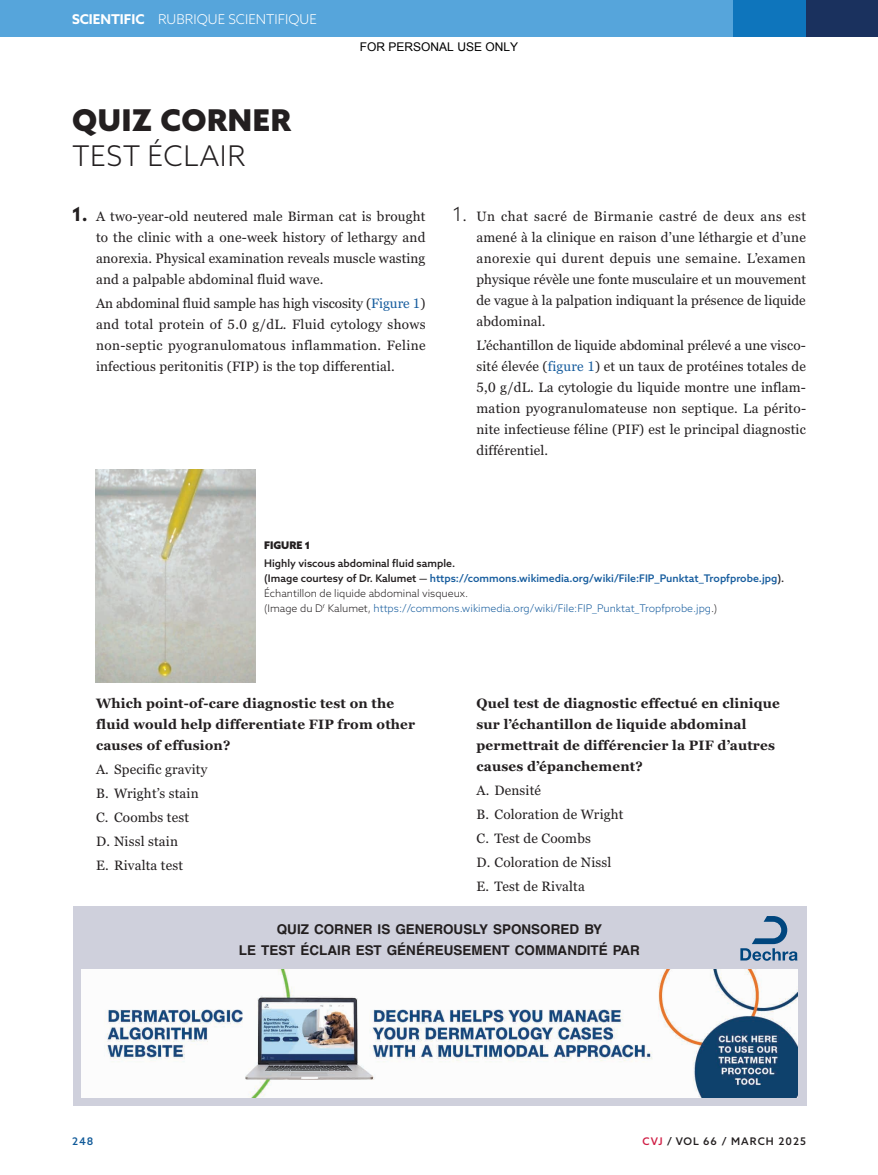
<style>
.page{position:relative;width:878px;height:1175px;background:#fff}
.page>*{position:absolute;margin:0;border:0;box-sizing:border-box;transform-origin:0 0}
.t1{font:900 30px "Azo Sans";letter-spacing:.02em;color:#231f20}
.t2{font:300 28.5px "Azo Sans";letter-spacing:.02em;color:#231f20}
.t3{font:13.5px/21px "Georgia Pro";letter-spacing:.01em;color:#231f20;text-align:justify}
.t4{font:700 13.5px/21px "Georgia Pro";letter-spacing:.015em;color:#231f20}
.t5{font:700 13.5px/21.6px "Helvetica LT Std";color:#231f20;text-align:center}
.t6{font:300 13.5px "Azo Sans";color:#fff}
.t7{font:12px "Arial";color:#000}
.t8{font:500 10.5px/15px "Azo Sans";color:#175d9e}
.t9{font:500 10.5px "Azo Sans";letter-spacing:.1em;color:#231f20}
.t10{font:900 10.5px "Azo Sans";color:#231f20}
.t11{font:500 10.5px "Azo Sans";color:#0f5998}
.s1{font-weight:700}
.s2{font-family:"Azo Sans";font-weight:700;font-size:19.5px}
.s3{color:#175d9e}
.s4{font-family:"Azo Sans";font-weight:300;font-size:19.5px}
.s5{color:#231f20}
.s6{font-weight:300;color:#231f20}
.s7{font-weight:300}
.s8{color:#d01e45}
</style>
<div class="page">
<div style="left:806px;top:0;width:72px;height:37px;background:#1a315e"></div>
<div style="left:0;top:0;width:734px;height:37px;background:#56a5db"></div>
<div style="left:734px;top:0;width:72px;height:37px;background:#0e75bc"></div>
<div style="left:73px;top:906px;width:733px;height:200px;background:#cfd0dc"></div>
<svg style="left:740px;top:916px;width:57px;height:44px"></svg>
<img style="left:82px;top:969px;width:715px;height:128px">
<img style="left:95px;top:470px;width:160px;height:212px">
<p class="t6" style="left:72px;top:10px;width:246px"><span class="s1">SCIENTIFIC</span> RUBRIQUE SCIENTIFIQUE</p>
<h1 class="t1" style="left:72px;top:100px;width:220px">QUIZ CORNER</h1>
<h2 class="t2" style="left:72px;top:137px;width:175px">TEST ÉCLAIR</h2>
<p class="t7" style="left:360px;top:41px;width:160px">FOR PERSONAL USE ONLY</p>
<p class="t3" style="left:96px;top:206px;width:331px;text-indent:-24px"><span class="s2">1.</span> A two-year-old neutered male Birman cat is brought to the clinic with a one-week history of lethargy and anorexia. Physical examination reveals muscle wasting and a palpable abdominal fluid wave.</p>
<p class="t3" style="left:96px;top:293px;width:331px">An abdominal fluid sample has high viscosity (<span class="s3">Figure 1</span>) and total protein of 5.0 g/dL. Fluid cytology shows non-septic pyogranulomatous inflammation. Feline infectious peritonitis (FIP) is the top differential.</p>
<p class="t3" style="left:476px;top:206px;width:331px;text-indent:-24px"><span class="s4">1.</span> Un chat sacré de Birmanie castré de deux ans est amené à la clinique en raison d’une léthargie et d’une anorexie qui durent depuis une semaine. L’examen physique révèle une fonte musculaire et un mouvement de vague à la palpation indiquant la présence de liquide abdominal.</p>
<p class="t3" style="left:476px;top:335px;width:331px">L’échantillon de liquide abdominal prélevé a une visco&shy;sité élevée (<span class="s3">figure 1</span>) et un taux de protéines totales de 5,0 g/dL. La cytologie du liquide montre une inflam&shy;mation pyogranulomateuse non septique. La périto&shy;nite infectieuse féline (PIF) est le principal diagnostic différentiel.</p>
<p class="t10" style="left:264px;top:538px;width:48px">FIGURE 1</p>
<p class="t8" style="left:264px;top:555px;width:521px"><span class="s5">Highly viscous abdominal fluid sample.<br>(Image courtesy of Dr. Kalumet —</span> https://commons.wikimedia.org/wiki/File:FIP_Punktat_Tropfprobe.jpg<span class="s5">).<br></span><span class="s6">Échantillon de liquide abdominal visqueux.<br>(Image du D</span><sup>r</sup> <span class="s6">Kalumet,</span> <span class="s7">https://commons.wikimedia.org/wiki/File:FIP_Punktat_Tropfprobe.jpg</span><span class="s6">.)</span></p>
<p class="t4" style="left:96px;top:693px;width:320px">Which point-of-care diagnostic test on the fluid would help differentiate FIP from other causes of effusion?</p>
<p class="t3" style="left:96px;top:758px;width:113px;line-height:24px;text-align:left">A. Specific gravity<br>B. Wright’s stain<br>C. Coombs test<br>D. Nissl stain<br>E. Rivalta test</p>
<p class="t4" style="left:476px;top:693px;width:305px">Quel test de diagnostic effectué en clinique sur l’échantillon de liquide abdominal permettrait de différencier la PIF d’autres causes d’épanchement?</p>
<p class="t3" style="left:476px;top:779px;width:148px;line-height:24px;text-align:left">A. Densité<br>B. Coloration de Wright<br>C. Test de Coombs<br>D. Coloration de Nissl<br>E. Test de Rivalta</p>
<p class="t5" style="left:239px;top:918px;width:402px">QUIZ CORNER IS GENEROUSLY SPONSORED BY<br>LE TEST ÉCLAIR EST GÉNÉREUSEMENT COMMANDITÉ PAR</p>
<p class="t11" style="left:72px;top:1134px;width:23px">248</p>
<p class="t9" style="left:642px;top:1134px;width:165px"><span class="s8">CVJ</span> / VOL 66 / MARCH 2025</p>
</div>
